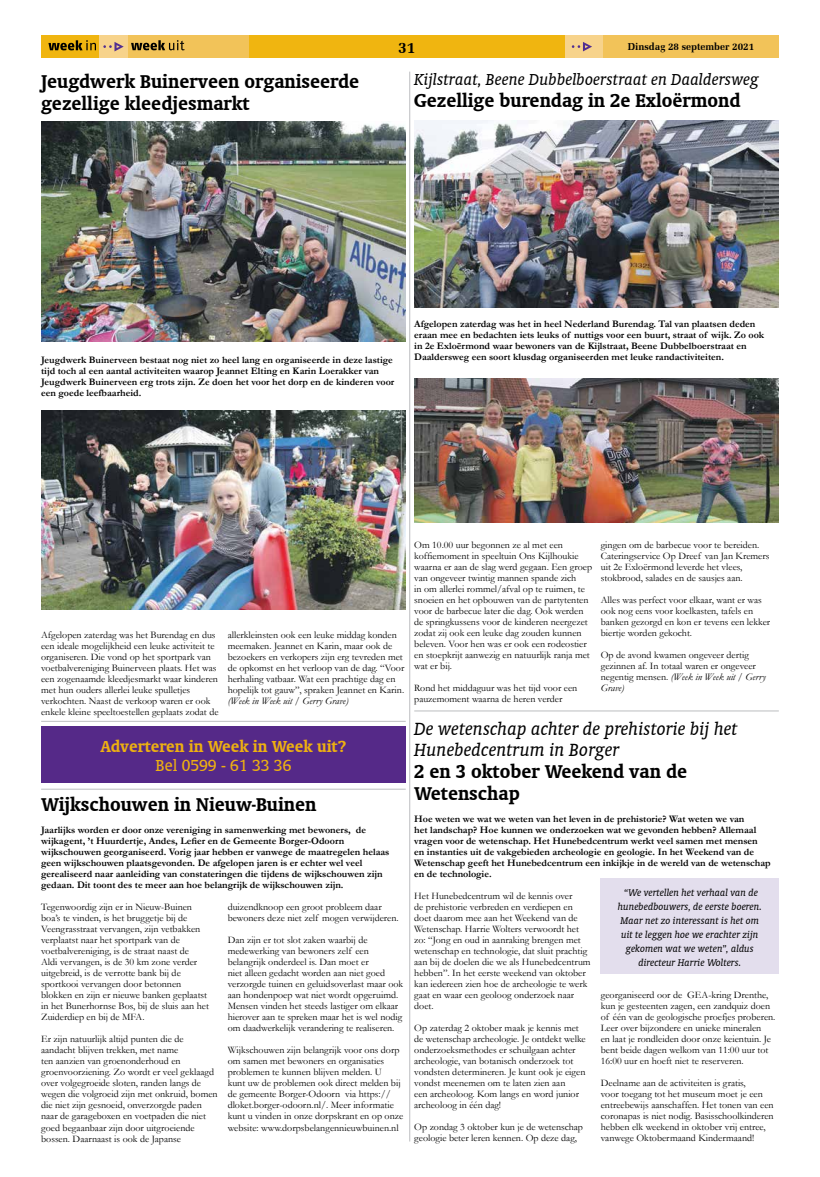
<style>
.page{position:relative;width:820px;height:1177px;background:#fff}
.page>*{position:absolute;margin:0;border:0;box-sizing:border-box;transform-origin:0 0}
.t1{font:700 21px/22px "Oranda BT";color:#000}
.t2{font:italic 20px/21px "Oranda BT";color:#000}
.t3{font:italic 18px "Oranda BT";color:#000}
.t4{font:700 18px "Oranda BT";color:#eeb111}
.t5{font:18px "Oranda BT";color:#eeb111}
.t6{font:700 15.8px "Zapf Elliptical 711 BT";color:#000}
.t7{font:italic 11px/14px "Oranda BT";color:#000;text-align:center}
.t8{font:10px/11px "Garamond";color:#000}
.t9{font:700 10px/11px "Garamond";color:#000}
.t10{font:italic 10px "Garamond";color:#000}
.t11{font:700 10px "Zapf Elliptical 711 BT";color:#000}
.s1{font-style:italic}
</style>
<div class="page">
<div style="left:564px;top:35px;width:39px;height:23px;background:#f7d38b"></div>
<div style="left:249px;top:35px;width:315px;height:23px;background:#f0b510"></div>
<div style="left:99px;top:35px;width:30px;height:23px;background:#f7d38b"></div>
<div style="left:41px;top:35px;width:58px;height:23px;background:#f0b510"></div>
<svg style="left:103px;top:42px;width:21px;height:9px"></svg>
<svg style="left:571px;top:42px;width:21px;height:9px"></svg>
<div style="left:128px;top:35px;width:121px;height:23px;background:#f2c359"></div>
<div style="left:603px;top:35px;width:175px;height:23px;background:#f2c359"></div>
<svg style="left:131px;top:40px;width:53px;height:10px"></svg>
<svg style="left:48px;top:40px;width:48px;height:10px"></svg>
<div style="left:600px;top:878px;width:178px;height:96px;background:#e3deed"></div>
<img style="left:414px;top:120px;width:364px;height:187px">
<img style="left:414px;top:379px;width:364px;height:144px">
<img style="left:41px;top:121px;width:364px;height:220px">
<img style="left:41px;top:410px;width:364px;height:199px">
<div style="left:41px;top:727px;width:364px;height:56px;background:#552988"></div>
<hr style="left:414px;top:710px;width:364px;height:1px;background:#bcbec0">
<hr style="left:41px;top:721px;width:364px;height:1px;background:#bcbec0">
<hr style="left:41px;top:789px;width:364px;height:1px;background:#bcbec0">
<hr style="left:409px;top:72px;width:1px;height:1069px;background:#bcbec0">
<h1 class="t1" style="left:41px;top:70px;width:319px">Jeugdwerk Buinerveen organiseerde gezellige kleedjesmarkt</h1>
<h3 class="t6" style="left:398px;top:38px;width:19px">31</h3>
<p class="t11" style="left:627px;top:41px;width:128px">Dinsdag 28 september 2021</p>
<h3 class="t3" style="left:414px;top:69px;width:346px">Kijlstraat, Beene Dubbelboerstraat en Daaldersweg</h3>
<h1 class="t1" style="left:414px;top:89px;width:327px">Gezellige burendag in 2e Exloërmond</h1>
<p class="t9" style="left:41px;top:354px;width:354px">Jeugdwerk Buinerveen bestaat nog niet zo heel lang en organiseerde in deze lastige tijd toch al een aantal activiteiten waarop Jeannet Elting en Karin Loerakker van Jeugdwerk Buinerveen erg trots zijn. Ze doen het voor het dorp en de kinderen voor een goede leefbaarheid.</p>
<p class="t9" style="left:414px;top:319px;width:351px">Afgelopen zaterdag was het in heel Nederland Burendag. Tal van plaatsen deden eraan mee en bedachten iets leuks of nuttigs voor een buurt, straat of wijk. Zo ook in 2e Exloërmond waar bewoners van de Kijlstraat, Beene Dubbelboerstraat en Daaldersweg een soort klusdag organiseerden met leuke randactiviteiten.</p>
<p class="t8" style="left:41px;top:629px;width:179px">Afgelopen zaterdag was het Burendag en dus een ideale mogelijkheid een leuke activiteit te organiseren. Die vond op het sportpark van voetbalvereniging Buinerveen plaats. Het was een zogenaamde kleedjesmarkt waar kinderen met hun ouders allerlei leuke spulletjes verkochten. Naast de verkoop waren er ook enkele kleine speeltoestellen geplaats zodat de</p>
<p class="t8" style="left:227px;top:629px;width:178px">allerkleinsten ook een leuke middag konden meemaken. Jeannet en Karin, maar ook de bezoekers en verkopers zijn erg tevreden met de opkomst en het verloop van de dag. “Voor herhaling vatbaar. Wat een prachtige dag en hopelijk tot gauw”, spraken Jeannet en Karin.</p>
<p class="t10" style="left:227px;top:694px;width:122px">(Week in Week uit / Gerry Grave)</p>
<h3 class="t4" style="left:100px;top:736px;width:247px">Adverteren in Week in Week uit?</h3>
<h3 class="t5" style="left:155px;top:755px;width:137px">Bel 0599 - 61 33 36</h3>
<h1 class="t1" style="left:41px;top:793px;width:277px">Wijkschouwen in Nieuw-Buinen</h1>
<p class="t9" style="left:41px;top:824px;width:350px">Jaarlijks worden er door onze vereniging in samenwerking met bewoners, de wijkagent, ’t Huurdertje, Andes, Lefier en de Gemeente Borger-Odoorn wijkschouwen georganiseerd. Vorig jaar hebben er vanwege de maatregelen helaas geen wijkschouwen plaatsgevonden. De afgelopen jaren is er echter wel veel gerealiseerd naar aanleiding van constateringen die tijdens de wijkschouwen zijn gedaan. Dit toont des te meer aan hoe belangrijk de wijkschouwen zijn.</p>
<p class="t8" style="left:41px;top:901px;width:169px">Tegenwoordig zijn er in Nieuw-Buinen boa’s te vinden, is het bruggetje bij de Veengrasstraat vervangen, zijn vetbakken verplaatst naar het sportpark van de voetbalvereniging, is de straat naast de<br>Aldi vervangen, is de 30 km zone verder uitgebreid, is de verrotte bank bij de sportkooi vervangen door betonnen blokken en zijn er nieuwe banken geplaatst in het Bunerhornse Bos, bij de sluis aan het Zuiderdiep en bij de MFA.</p>
<p class="t8" style="left:41px;top:1033px;width:178px">Er zijn natuurlijk altijd punten die de aandacht blijven trekken, met name<br>ten aanzien van groenonderhoud en groenvoorziening. Zo wordt er veel geklaagd over volgegroeide sloten, randen langs de wegen die volgroeid zijn met onkruid, bomen die niet zijn gesnoeid, onverzorgde paden naar de garageboxen en voetpaden die niet goed begaanbaar zijn door uitgroeiende bossen. Daarnaast is ook de Japanse</p>
<p class="t8" style="left:227px;top:901px;width:172px">duizendknoop een groot probleem daar bewoners deze niet zelf mogen verwijderen.</p>
<p class="t8" style="left:227px;top:934px;width:177px">Dan zijn er tot slot zaken waarbij de medewerking van bewoners zelf een belangrijk onderdeel is. Dan moet er<br>niet alleen gedacht worden aan niet goed verzorgde tuinen en geluidsoverlast maar ook aan hondenpoep wat niet wordt opgeruimd.<br>Mensen vinden het steeds lastiger om elkaar hierover aan te spreken maar het is wel nodig om daadwerkelijk verandering te realiseren.</p>
<p class="t8" style="left:227px;top:1044px;width:177px">Wijkschouwen zijn belangrijk voor ons dorp om samen met bewoners en organisaties problemen te kunnen blijven melden. U<br>kunt uw de problemen ook direct melden bij de gemeente Borger-Odoorn via https:// dloket.borger-odoorn.nl/. Meer informatie kunt u vinden in onze dorpskrant en op onze website: www.dorpsbelangennieuwbuinen.nl</p>
<p class="t8" style="left:414px;top:538px;width:179px">Om 10.00 uur begonnen ze al met een koffiemoment in speeltuin Ons Kijlhoukie waarna er aan de slag werd gegaan. Een groep van ongeveer twintig mannen spande zich<br>in om allerlei rommel/afval op te ruimen, te snoeien en het opbouwen van de partytenten voor de barbecue later die dag. Ook werden de springkussens voor de kinderen neergezet zodat zij ook een leuke dag zouden kunnen beleven. Voor hen was er ook een rodeostier en stoepkrijt aanwezig en natuurlijk ranja met wat er bij.</p>
<p class="t8" style="left:414px;top:681px;width:164px">Rond het middaguur was het tijd voor een pauzemoment waarna de heren verder</p>
<p class="t8" style="left:600px;top:538px;width:170px">gingen om de barbecue voor te bereiden.<br>Cateringservice Op Dreef van Jan Kremers uit 2e Exloërmond leverde het vlees, stokbrood, salades en de sausjes aan.</p>
<p class="t8" style="left:600px;top:593px;width:171px">Alles was perfect voor elkaar, want er was ook nog eens voor koelkasten, tafels en banken gezorgd en kon er tevens een lekker biertje worden gekocht.</p>
<p class="t8" style="left:600px;top:648px;width:166px">Op de avond kwamen ongeveer dertig gezinnen af. In totaal waren er ongeveer negentig mensen. <span class="s1">(Week in Week uit / Gerry<br>Grave)</span></p>
<h2 class="t2" style="left:414px;top:718px;width:325px">De wetenschap achter de prehistorie bij het<br>Hunebedcentrum in Borger</h2>
<h1 class="t1" style="left:414px;top:760px;width:274px">2 en 3 oktober Weekend van de<br>Wetenschap</h1>
<p class="t9" style="left:414px;top:813px;width:358px">Hoe weten we wat we weten van het leven in de prehistorie? Wat weten we van<br>het landschap? Hoe kunnen we onderzoeken wat we gevonden hebben? Allemaal vragen voor de wetenschap. Het Hunebedcentrum werkt veel samen met mensen<br>en instanties uit de vakgebieden archeologie en geologie. In het Weekend van de Wetenschap geeft het Hunebedcentrum een inkijkje in de wereld van de wetenschap en de technologie.</p>
<p class="t8" style="left:414px;top:890px;width:178px">Het Hunebedcentrum wil de kennis over<br>de prehistorie verbreden en verdiepen en doet daarom mee aan het Weekend van de Wetenschap. Harrie Wolters verwoordt het zo: “Jong en oud in aanraking brengen met wetenschap en technologie, dat sluit prachtig aan bij de doelen die we als Hunebedcentrum hebben”. In het eerste weekend van oktober kan iedereen zien hoe de archeologie te werk gaat en waar een geoloog onderzoek naar doet.</p>
<p class="t8" style="left:414px;top:1022px;width:173px">Op zaterdag 2 oktober maak je kennis met de wetenschap archeologie. Je ontdekt welke onderzoeksmethodes er schuilgaan achter archeologie, van botanisch onderzoek tot vondsten determineren. Je kunt ook je eigen vondst meenemen om te laten zien aan<br>een archeoloog. Kom langs en word junior archeoloog in één dag!</p>
<p class="t8" style="left:414px;top:1121px;width:170px">Op zondag 3 oktober kun je de wetenschap geologie beter leren kennen. Op deze dag,</p>
<p class="t7" style="left:617px;top:884px;width:145px">“We vertellen het verhaal van de hunebedbouwers, de eerste boeren.<br>Maar net zo interessant is het om uit te leggen hoe we erachter zijn gekomen wat we weten”, aldus directeur Harrie Wolters.</p>
<p class="t8" style="left:600px;top:989px;width:176px">georganiseerd oor de GEA-kring Drenthe, kun je gesteenten zagen, een zandquiz doen of één van de geologische proefjes proberen.<br>Leer over bijzondere en unieke mineralen<br>en laat je rondleiden door onze keientuin. Je bent beide dagen welkom van 11:00 uur tot 16:00 uur en hoeft niet te reserveren.</p>
<p class="t8" style="left:600px;top:1077px;width:174px">Deelname aan de activiteiten is gratis,<br>voor toegang tot het museum moet je een entreebewijs aanschaffen. Het tonen van een coronapas is niet nodig. Basisschoolkinderen hebben elk weekend in oktober vrij entree, vanwege Oktobermaand Kindermaand!</p>
</div>
